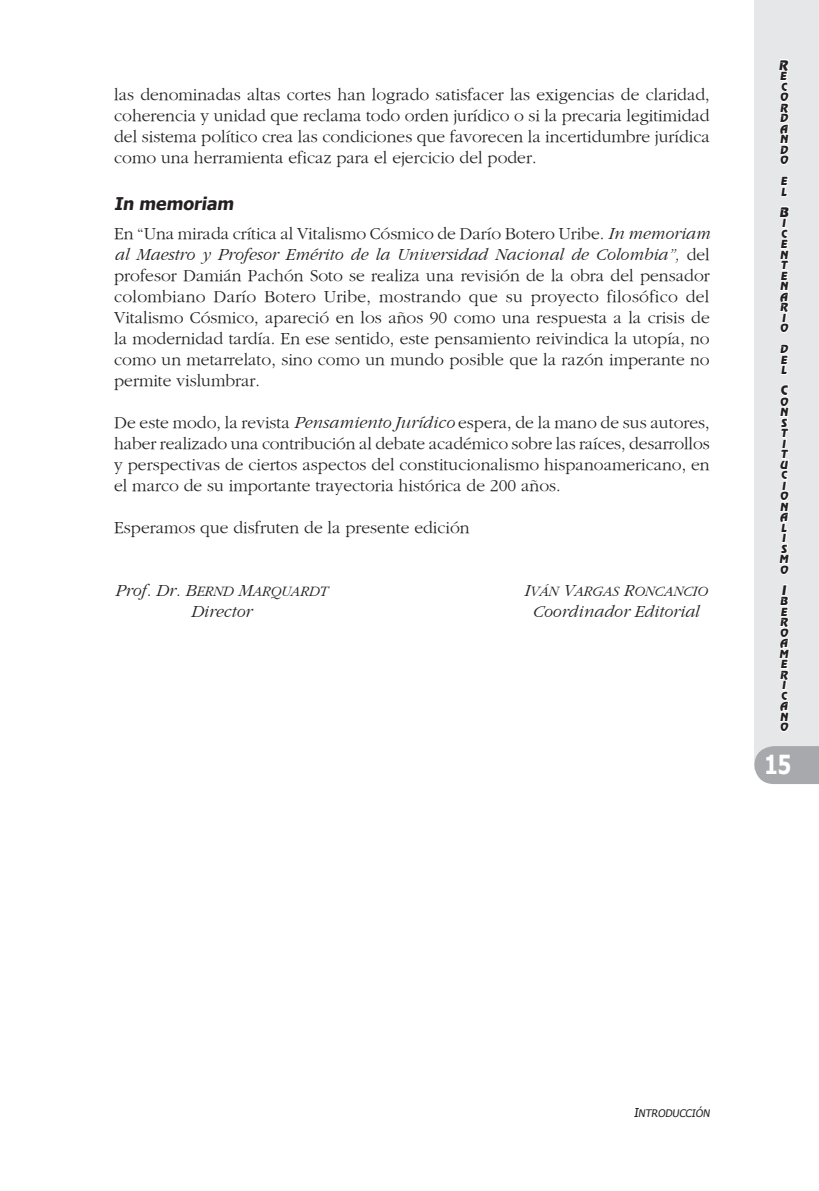
<style>
.page{position:relative;width:819px;height:1191px;background:#fff}
.page>*{position:absolute;margin:0;border:0;box-sizing:border-box;transform-origin:0 0}
.t1{font:700 26.25px "Tahoma";color:#fff;scale:.8 1}
.t2{font:17.5px/21px "Gourmand";color:#231f20;text-align:justify}
.t3{font:italic 17.5px "Gourmand";color:#231f20}
.t4{font:700 17.5px "Tahoma";color:#231f20}
.t5{font:14.88px "Gourmand Italic SC850";color:#231f20}
.t6{font:13.12px "Revue BT Regular SC850";color:#231f20}
.t7{font:11.2px/10.5px "Revue BT Regular SC850";color:#231f20}
.t8{font:10.33px "Tahoma SC850";color:#231f20}
.s1{font-style:italic}
.s2{font-family:"Gourmand";font-style:italic;font-size:17.5px}
.s3{font-size:17.5px}
.s4{font-size:12.25px}
</style>
<div class="page">
<div style="left:754px;top:0;width:65px;height:769px;background:#e6e7e9"></div>
<svg style="left:754px;top:746px;width:65px;height:38px;background:#adaeb1"></svg>
<svg style="left:779px;top:59px;width:10px;height:106px"></svg>
<svg style="left:780px;top:176px;width:9px;height:21px"></svg>
<svg style="left:779px;top:206px;width:11px;height:169px"></svg>
<svg style="left:779px;top:384px;width:11px;height:191px"></svg>
<svg style="left:779px;top:584px;width:11px;height:148px"></svg>
<p class="t2" style="left:114px;top:84px;width:597px">las denominadas altas cortes han logrado satisfacer las exigencias de claridad, coherencia y unidad que reclama todo orden jurídico o si la precaria legitimidad del sistema político crea las condiciones que favorecen la incertidumbre jurídica como una herramienta eficaz para el ejercicio del poder.</p>
<p class="t4" style="left:114px;top:191px;width:124px">In memoriam</p>
<p class="t2" style="left:114px;top:223px;width:597px">En “Una mirada crítica al Vitalismo Cósmico de Darío Botero Uribe. <span class="s1">In memoriam al Maestro y Profesor Emérito de la Universidad Nacional de Colombia”,</span> del profesor Damián Pachón Soto se realiza una revisión de la obra del pensador colombiano Darío Botero Uribe, mostrando que su proyecto filosófico del Vitalismo Cósmico, apareció en los años 90 como una respuesta a la crisis de la modernidad tardía. En ese sentido, este pensamiento reivindica la utopía, no como un metarrelato, sino como un mundo posible que la razón imperante no permite vislumbrar.</p>
<p class="t2" style="left:114px;top:412px;width:597px">De este modo, la revista <span class="s1">Pensamiento Jurídico</span> espera, de la mano de sus autores, haber realizado una contribución al debate académico sobre las raíces, desarrollos y perspectivas de ciertos aspectos del constitucionalismo hispanoamericano, en el marco de su importante trayectoria histórica de 200 años.</p>
<p class="t2" style="left:114px;top:517px;width:357px">Esperamos que disfruten de la presente edición</p>
<p class="t5" style="left:115px;top:583px;width:213px"><span class="s2">Prof. Dr.</span> <span class="s3">B</span>ERND <span class="s3">M</span>ARQUARDT</p>
<p class="t5" style="left:523px;top:583px;width:185px"><span class="s3">I</span>VÁN <span class="s3">V</span>ARGAS <span class="s3">R</span>ONCANCIO</p>
<p class="t3" style="left:190px;top:602px;width:63px">Director</p>
<p class="t3" style="left:532px;top:602px;width:168px">Coordinador Editorial</p>
<p class="t6" style="left:778px;top:57px;width:11px">R</p>
<p class="t7" style="left:779px;top:71px;width:12px">E<br>C<br>O<br>R<br>D<br>A<br>N<br>D<br>O</p>
<p class="t7" style="left:780px;top:176px;width:10px">E<br>L</p>
<p class="t6" style="left:779px;top:204px;width:13px">B</p>
<p class="t7" style="left:779px;top:218px;width:12px">I<br>C<br>E<br>N<br>T<br>E<br>N<br>A<br>R<br>I<br>O</p>
<p class="t7" style="left:779px;top:344px;width:11px;text-align:justify">D E L</p>
<p class="t6" style="left:780px;top:382px;width:9px">C</p>
<p class="t7" style="left:779px;top:396px;width:13px">O<br>N<br>S<br>T<br>I<br>T<br>U<br>C<br>I<br>O<br>N<br>A<br>L<br>I<br>S<br>M<br>O</p>
<p class="t6" style="left:781px;top:582px;width:6px">I</p>
<p class="t7" style="left:779px;top:596px;width:13px">B<br>E<br>R<br>O<br>A<br>M<br>E<br>R<br>I<br>C<br>A<br>N<br>O</p>
<h1 class="t1" style="left:764px;top:746px;width:35px">15</h1>
<p class="t8" style="left:633px;top:1105px;width:79px"><span class="s4">I</span>NTRODUCCIÓN</p>
</div>
